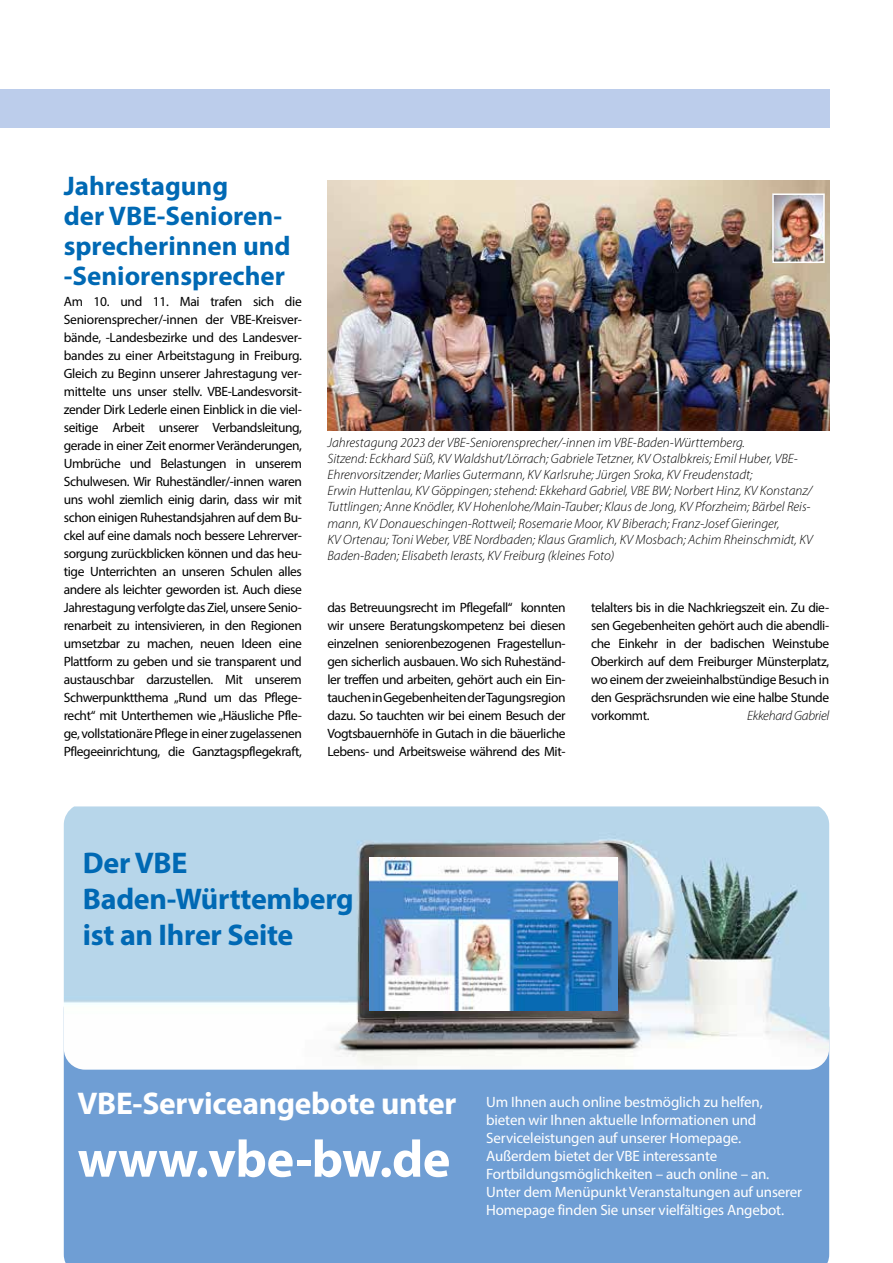
<style>
.page{position:relative;width:893px;height:1263px;background:#fff}
.page>*{position:absolute;margin:0;border:0;box-sizing:border-box;transform-origin:0 0}
.t1{font:700 52.5px "Myriad Pro";letter-spacing:-.01em;color:#fff}
.t2{font:700 31.5px "Myriad Pro";letter-spacing:-.01em;color:#fff}
.t3{font:700 30px/36px "Myriad Pro";letter-spacing:-.01em;color:#0069b4}
.t4{font:700 27px/30px "Myriad Pro";color:#0069b4}
.t5{font:15px/18px "Myriad Pro";letter-spacing:-.01em;color:#fff}
.t6{font:13.5px/18px "Myriad Pro";letter-spacing:-.03em;color:#000;text-align:justify}
.t7{font:italic 300 13.5px/16.2px "Myriad Pro";color:#000}
.t8{font:italic 300 13.5px "Myriad Pro";letter-spacing:-.02em;color:#000}
</style>
<div class="page">
<div style="left:0;top:89px;width:829px;height:39px;background:#bccdeb"></div>
<img style="left:327px;top:180px;width:502px;height:250px">
<img style="left:775px;top:196px;width:47px;height:64px">
<div style="left:772px;top:193px;width:53px;height:70px;border:2px solid #fff"></div>
<div style="left:64px;top:1070px;width:765px;height:193px;background:#6f9ed4"></div>
<img style="left:64px;top:806px;width:765px;height:264px">
<img style="left:369px;top:857px;width:248px;height:153px">
<h3 class="t4" style="left:64px;top:170px;width:228px">Jahrestagung<br>der VBE-Senioren&shy;sprecherinnen und -Seniorensprecher</h3>
<p class="t6" style="left:64px;top:292px;width:240px">Am 10. und 11. Mai trafen sich die Seniorensprecher/-innen der VBE-Kreisver&shy;bände, -Landesbezirke und des Landesver&shy;bandes zu einer Arbeitstagung in Freiburg.<br>Gleich zu Beginn unserer Jahrestagung ver&shy;mittelte uns unser stellv. VBE-Landesvorsit&shy;zender Dirk Lederle einen Einblick in die viel&shy;seitige Arbeit unserer Verbandsleitung, gerade in einer Zeit enormer Veränderungen, Umbrüche und Belastungen in unserem Schulwesen. Wir Ruheständler/-innen waren uns wohl ziemlich einig darin, dass wir mit schon einigen Ruhestandsjahren auf dem Bu&shy;ckel auf eine damals noch bessere Lehrerver&shy;sorgung zurückblicken können und das heu&shy;tige Unterrichten an unseren Schulen alles andere als leichter geworden ist. Auch diese Jahrestagung verfolgte das Ziel, unsere Senio&shy;renarbeit zu intensivieren, in den Regionen umsetzbar zu machen, neuen Ideen eine Plattform zu geben und sie transparent und austauschbar darzustellen. Mit unserem Schwerpunktthema „Rund um das Pflege&shy;recht“ mit Unterthemen wie „Häusliche Pfle&shy;ge, vollstationäre Pflege in einer zugelassenen Pflegeeinrichtung, die Ganztagspflegekraft,</p>
<p class="t7" style="left:327px;top:434px;width:487px">Jahrestagung 2023 der VBE-Seniorensprecher/-innen im VBE-Baden-Württemberg.<br>Sitzend: Eckhard Süß, KV Waldshut/Lörrach; Gabriele Tetzner, KV Ostalbkreis; Emil Huber, VBE-Ehrenvorsitzender; Marlies Gutermann, KV Karlsruhe; Jürgen Sroka, KV Freudenstadt;<br>Erwin Huttenlau, KV Göppingen; stehend: Ekkehard Gabriel, VBE BW; Norbert Hinz, KV Konstanz/ Tuttlingen; Anne Knödler, KV Hohenlohe/Main-Tauber; Klaus de Jong, KV Pforzheim; Bärbel Reis&shy;mann, KV Donaueschingen-Rottweil; Rosemarie Moor, KV Biberach; Franz-Josef Gieringer,<br>KV Ortenau; Toni Weber, VBE Nordbaden; Klaus Gramlich, KV Mosbach; Achim Rheinschmidt, KV Baden-Baden; Elisabeth Ierasts, KV Freiburg (kleines Foto)</p>
<p class="t6" style="left:591px;top:598px;width:240px">telalters bis in die Nachkriegszeit ein. Zu die&shy;sen Gegebenheiten gehört auch die abendli&shy;che Einkehr in der badischen Weinstube Oberkirch auf dem Freiburger Münsterplatz, wo einem der zweieinhalbstündige Besuch in den Gesprächsrunden wie eine halbe Stunde vorkommt.</p>
<p class="t6" style="left:327px;top:598px;width:240px">das Betreuungsrecht im Pflegefall“ konnten wir unsere Beratungskompetenz bei diesen einzelnen seniorenbezogenen Fragestellun&shy;gen sicherlich ausbauen. Wo sich Ruheständ&shy;ler treffen und arbeiten, gehört auch ein Ein&shy;tauchen in Gegebenheiten der Tagungsregion dazu. So tauchten wir bei einem Besuch der Vogtsbauernhöfe in Gutach in die bäuerliche Lebens- und Arbeitsweise während des Mit-</p>
<p class="t8" style="left:747px;top:707px;width:84px">Ekkehard Gabriel</p>
<h3 class="t3" style="left:83px;top:843px;width:272px">Der VBE<br>Baden-Württemberg ist an Ihrer Seite</h3>
<h2 class="t2" style="left:78px;top:1082px;width:380px">VBE-Serviceangebote unter</h2>
<h1 class="t1" style="left:78px;top:1125px;width:374px">www.vbe-bw.de</h1>
<p class="t5" style="left:486px;top:1093px;width:317px">Um Ihnen auch online bestmöglich zu helfen, bieten wir Ihnen aktuelle Informationen und Serviceleistungen auf unserer Homepage.<br>Außerdem bietet der VBE interessante Fortbildungsmöglichkeiten – auch online – an.<br>Unter dem Menüpunkt Veranstaltungen auf unserer Homepage finden Sie unser vielfältiges Angebot.</p>
</div>
